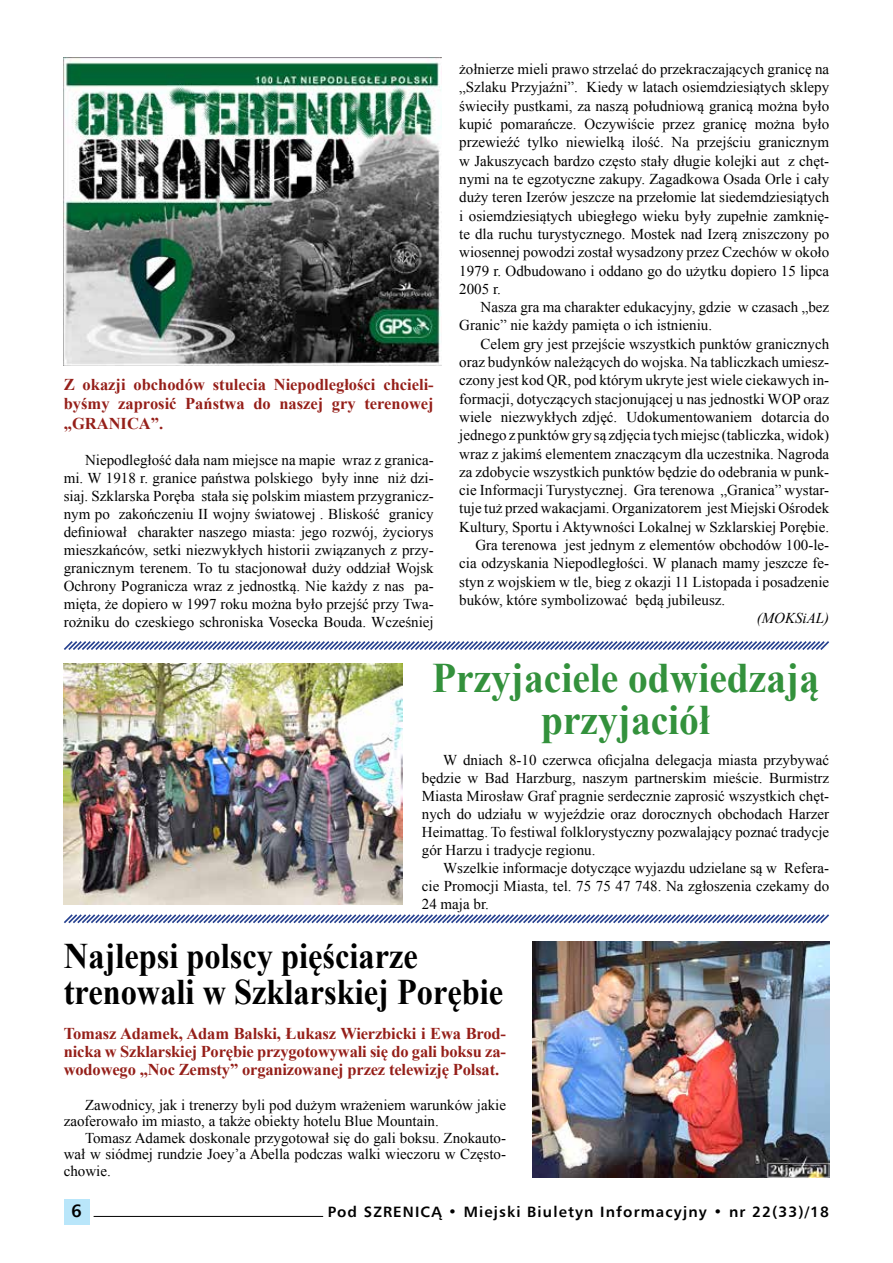
<style>
.page{position:relative;width:893px;height:1263px;background:#fff}
.page>*{position:absolute;margin:0;border:0;box-sizing:border-box;transform-origin:0 0}
.t1{font:700 42px/42px "Times New Roman";color:#33913c;text-align:center;scale:.94 1}
.t2{font:700 36px/36px "Times New Roman";color:#000;scale:.95 1}
.t3{font:700 18px "Humnst 777 EU";color:#000}
.t4{font:700 16.5px/19.5px "Times New Roman";letter-spacing:-.01em;color:#951f19;text-align:justify}
.t5{font:15px/18px "Times New Roman";color:#000;text-align:justify}
.t6{font:700 15px "Humnst 777 EU";letter-spacing:.075em;color:#000}
.t7{font:italic 15px "Times New Roman";color:#000}
</style>
<div class="page">
<div style="left:64px;top:1199px;width:25px;height:26px;background:#b9e6fa"></div>
<hr style="left:94px;top:1216px;width:229px;height:1px;background:#000">
<svg style="left:64px;top:641px;width:765px;height:9px"></svg>
<img style="left:64px;top:663px;width:339px;height:241px">
<svg style="left:64px;top:914px;width:765px;height:10px"></svg>
<img style="left:532px;top:941px;width:297px;height:237px">
<img style="left:64px;top:57px;width:378px;height:309px">
<p class="t5" style="left:459px;top:60px;width:371px">żołnierze mieli prawo strzelać do przekraczających granicę na „Szlaku Przyjaźni”. Kiedy w latach osiemdziesiątych sklepy świeciły pustkami, za naszą południową granicą można było kupić pomarańcze. Oczywiście przez granicę można było przewieźć tylko niewielką ilość. Na przejściu granicznym w Jakuszycach bardzo często stały długie kolejki aut z chęt&shy;nymi na te egzotyczne zakupy. Zagadkowa Osada Orle i cały duży teren Izerów jeszcze na przełomie lat siedemdziesiątych i osiemdziesiątych ubiegłego wieku były zupełnie zamknię&shy;te dla ruchu turystycznego. Mostek nad Izerą zniszczony po wiosennej powodzi został wysadzony przez Czechów w około 1979 r. Odbudowano i oddano go do użytku dopiero 15 lipca 2005 r.</p>
<p class="t5" style="left:459px;top:298px;width:371px;text-indent:21px">Nasza gra ma charakter edukacyjny, gdzie w czasach „bez<br>Granic” nie każdy pamięta o ich istnieniu.</p>
<p class="t5" style="left:480px;top:334px;width:350px">Celem gry jest przejście wszystkich punktów granicznych</p>
<p class="t5" style="left:459px;top:353px;width:371px">oraz budynków należących do wojska. Na tabliczkach umiesz-</p>
<p class="t5" style="left:459px;top:371px;width:371px">czony jest kod QR, pod którym ukryte jest wiele ciekawych in-</p>
<p class="t5" style="left:459px;top:389px;width:371px">formacji, dotyczących stacjonującej u nas jednostki WOP oraz</p>
<p class="t5" style="left:459px;top:408px;width:371px">wiele niezwykłych zdjęć. Udokumentowaniem dotarcia do</p>
<p class="t5" style="left:459px;top:426px;width:371px">jednego z punktów gry są zdjęcia tych miejsc (tabliczka, widok)</p>
<p class="t5" style="left:459px;top:444px;width:371px">wraz z jakimś elementem znaczącym dla uczestnika. Nagroda</p>
<p class="t5" style="left:459px;top:463px;width:371px">za zdobycie wszystkich punktów będzie do odebrania w punk-</p>
<p class="t5" style="left:459px;top:481px;width:371px">cie Informacji Turystycznej. Gra terenowa „Granica” wystar-</p>
<p class="t5" style="left:459px;top:499px;width:371px">tuje tuż przed wakacjami. Organizatorem jest Miejski Ośrodek</p>
<p class="t5" style="left:459px;top:517px;width:371px">Kultury, Sportu i Aktywności Lokalnej w Szklarskiej Porębie.</p>
<p class="t5" style="left:475px;top:536px;width:355px">Gra terenowa jest jednym z elementów obchodów 100-le-</p>
<p class="t5" style="left:459px;top:554px;width:371px">cia odzyskania Niepodległości. W planach mamy jeszcze fe-</p>
<p class="t5" style="left:459px;top:572px;width:371px">styn z wojskiem w tle, bieg z okazji 11 Listopada i posadzenie</p>
<p class="t5" style="left:459px;top:591px;width:268px">buków, które symbolizować będą jubileusz.</p>
<p class="t7" style="left:757px;top:608px;width:74px">(MOKSiAL)</p>
<h1 class="t1" style="left:432px;top:656px;width:413px">Przyjaciele odwiedzają przyjaciół</h1>
<p class="t5" style="left:422px;top:750px;width:409px;text-indent:21px">W dniach 8-10 czerwca oficjalna delegacja miasta przybywać będzie w Bad Harzburg, naszym partnerskim mieście. Burmistrz Miasta Mirosław Graf pragnie serdecznie zaprosić wszystkich chęt&shy;nych do udziału w wyjeździe oraz dorocznych obchodach Harzer Heimattag. To festiwal folklorystyczny pozwalający poznać tradycje gór Harzu i tradycje regionu.</p>
<p class="t5" style="left:422px;top:858px;width:409px;text-indent:21px">Wszelkie informacje dotyczące wyjazdu udzielane są w Refera&shy;cie Promocji Miasta, tel. 75 75 47 748. Na zgłoszenia czekamy do 24 maja br.</p>
<h2 class="t2" style="left:64px;top:937px;width:464px">Najlepsi polscy pięściarze trenowali w Szklarskiej Porębie</h2>
<p class="t4" style="left:64px;top:1024px;width:444px;line-height:18px">Tomasz Adamek, Adam Balski, Łukasz Wierzbicki i Ewa Brod&shy;nicka w Szklarskiej Porębie przygotowywali się do gali boksu za&shy;wodowego „Noc Zemsty” organizowanej przez telewizję Polsat.</p>
<p class="t5" style="left:64px;top:1096px;width:444px;line-height:16.5px;text-indent:21px">Zawodnicy, jak i trenerzy byli pod dużym wrażeniem warunków jakie zaoferowało im miasto, a także obiekty hotelu Blue Mountain.</p>
<p class="t5" style="left:64px;top:1129px;width:444px;line-height:16.5px;text-indent:21px">Tomasz Adamek doskonale przygotował się do gali boksu. Znokauto&shy;wał w siódmej rundzie Joey’a Abella podczas walki wieczoru w Często&shy;chowie.</p>
<p class="t4" style="left:64px;top:374px;width:371px">Z okazji obchodów stulecia Niepodległości chcieli&shy;byśmy zaprosić Państwa do naszej gry terenowej „GRANICA”.</p>
<p class="t5" style="left:64px;top:450px;width:371px;text-indent:21px">Niepodległość dała nam miejsce na mapie wraz z granica&shy;mi. W 1918 r. granice państwa polskiego były inne niż dzi&shy;siaj. Szklarska Poręba stała się polskim miastem przygranicz&shy;nym po zakończeniu II wojny światowej . Bliskość granicy definiował charakter naszego miasta: jego rozwój, życiorys mieszkańców, setki niezwykłych historii związanych z przy&shy;granicznym terenem. To tu stacjonował duży oddział Wojsk Ochrony Pogranicza wraz z jednostką. Nie każdy z nas pa&shy;mięta, że dopiero w 1997 roku można było przejść przy Twa&shy;rożniku do czeskiego schroniska Vosecka Bouda. Wcześniej</p>
<p class="t3" style="left:71px;top:1199px;width:12px">6</p>
<p class="t6" style="left:328px;top:1202px;width:503px">Pod SZRENICĄ • Miejski Biuletyn Informacyjny • nr 22(33)/18</p>
</div>
